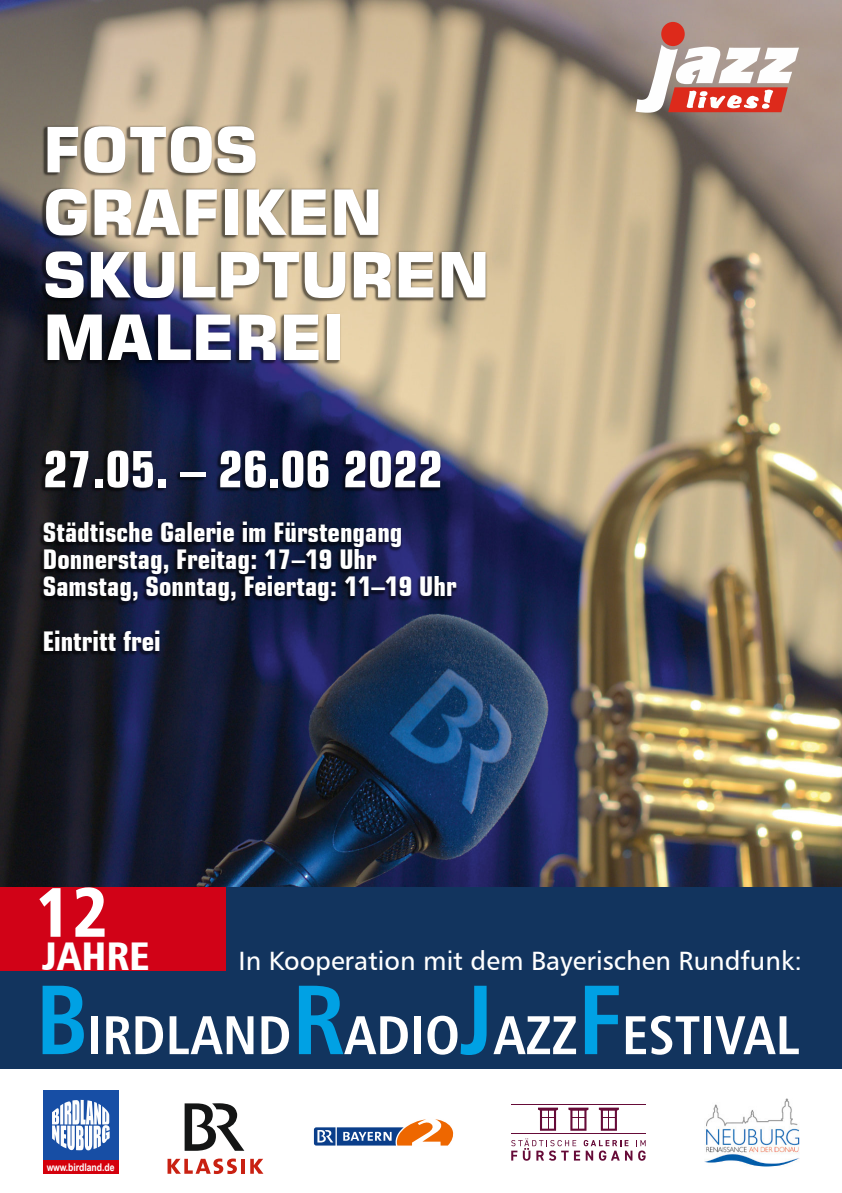
<style>
.page{position:relative;width:842px;height:1193px;background:#fff}
.page>*{position:absolute;margin:0;border:0;box-sizing:border-box;transform-origin:0 0}
.t1{font:70px "Humanist 777 BT Black Condensed B";color:#fff}
.t2{font:700 62.5px/62.5px "Square 721 BT";color:#fff}
.t3{font:54.55px "Humanist 777 BT Bold Condensed B";color:#fff}
.t4{font:700 condensed 50px "Square 721 BT";color:#fff}
.t5{font:40px "Humanist 777 BT Black Condensed B";color:#fff}
.t6{font:700 condensed 27.2px/27.2px "Square 721 BT";color:#fff}
.t7{font:26.5px "Humanist 777 BT Roman B";color:#fff}
.t8{font:700 10.55px "Arial Narrow";letter-spacing:-.005em;color:#fefefe}
.s1{font-size:98.5px;color:#00a1e4}
</style>
<div class="page">
<div style="left:0;top:0;width:842px;height:1068px;background:#12345e"></div>
<img style="left:0;top:0;width:842px;height:886px">
<div style="left:0;top:886px;width:225px;height:83px;background:#d10217"></div>
<div style="left:43px;top:1090px;width:75px;height:79px;background:#174ea5"></div>
<svg style="left:52px;top:1099px;width:58px;height:51px"></svg>
<div style="left:43px;top:1159px;width:75px;height:14px;background:#d4000c"></div>
<svg style="left:185px;top:1103px;width:59px;height:47px"></svg>
<hr style="left:241px;top:1158px;width:4px;height:15px;background:#c92112">
<svg style="left:250px;top:1158px;width:13px;height:15px"></svg>
<svg style="left:168px;top:1158px;width:69px;height:15px"></svg>
<svg style="left:313px;top:1119px;width:141px;height:27px"></svg>
<svg style="left:568px;top:1107px;width:20px;height:23px"></svg>
<svg style="left:599px;top:1107px;width:20px;height:23px"></svg>
<svg style="left:538px;top:1107px;width:20px;height:23px"></svg>
<hr style="left:511px;top:1133px;width:135px;height:1px;background:#660b38">
<hr style="left:511px;top:1103px;width:135px;height:1px;background:#660b38">
<svg style="left:511px;top:1138px;width:135px;height:22px"></svg>
<img style="left:39px;top:125px;width:448px;height:531px">
<svg style="left:635px;top:45px;width:164px;height:68px;background:#d3aba5"></svg>
<div style="left:661px;top:22px;width:24px;height:24px;background:#dd2a1b;border-radius:50%"></div>
<img style="left:705px;top:1098px;width:95px;height:68px">
<h2 class="t2" style="left:43px;top:125px;width:449px">FOTOS<br>GRAFIKEN<br>SKULPTUREN<br>MALEREI</h2>
<h3 class="t4" style="left:43px;top:449px;width:401px">27.05. – 26.06 2022</h3>
<p class="t6" style="left:43px;top:521px;width:415px">Städtische Galerie im Fürstengang<br>Donnerstag, Freitag: 17–19 Uhr<br>Samstag, Sonntag, Feiertag: 11–19 Uhr</p>
<p class="t6" style="left:43px;top:629px;width:119px">Eintritt frei</p>
<h1 class="t1" style="left:36px;top:883px;width:75px">12</h1>
<h3 class="t5" style="left:42px;top:939px;width:110px">JAHRE</h3>
<p class="t7" style="left:239px;top:950px;width:565px">In Kooperation mit dem Bayerischen Rundfunk:</p>
<h3 class="t3" style="left:35px;top:1012px;width:765px"><span class="s1">B</span>IRDLAND<span class="s1">R</span>ADIO<span class="s1">J</span>AZZ<span class="s1">F</span>ESTIVAL</h3>
<p class="t8" style="left:47px;top:1160px;width:69px">www.birdland.de</p>
</div>
